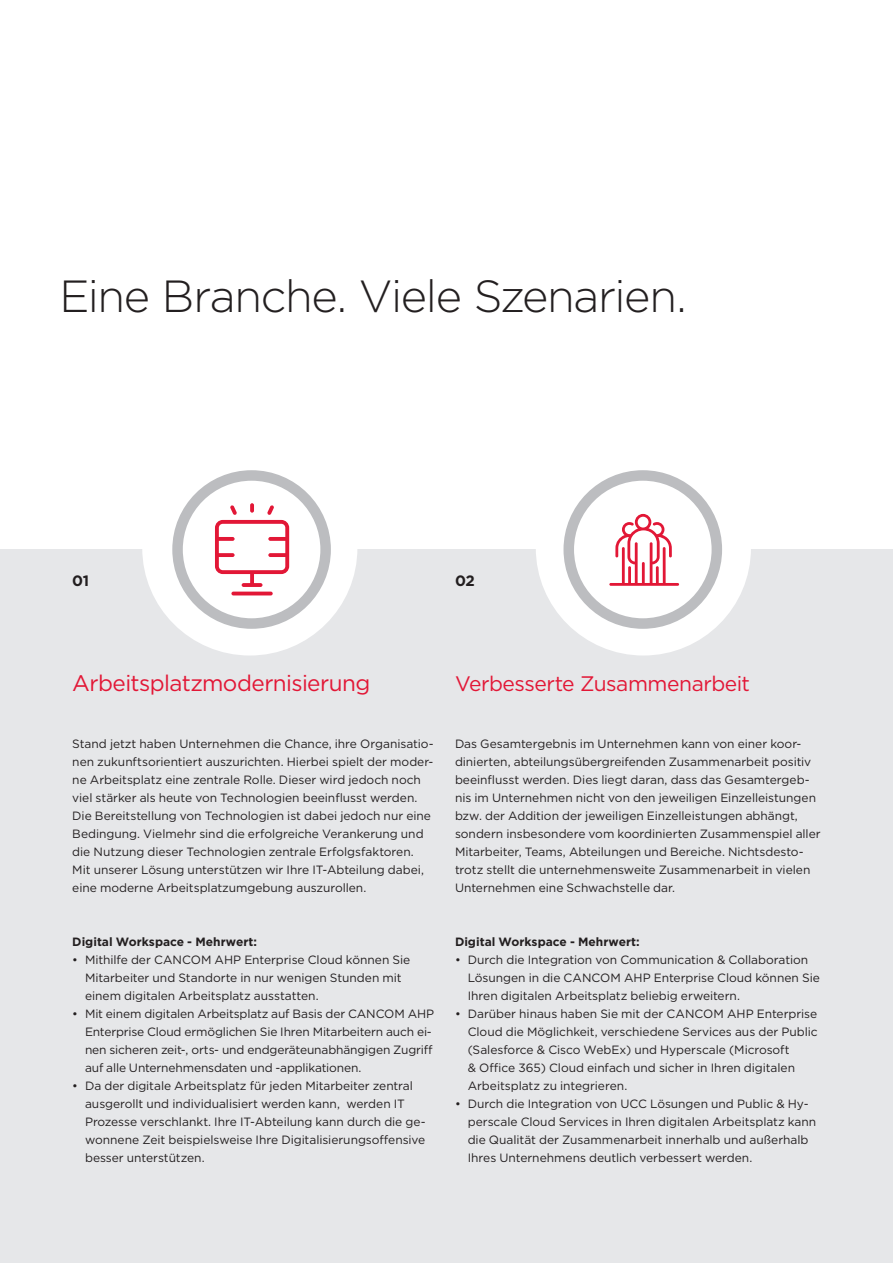
<style>
.page{position:relative;width:893px;height:1263px;background:#fff}
.page>*{position:absolute;margin:0;border:0;box-sizing:border-box;transform-origin:0 0}
.Headline_30pt{font:300 45px "Gotham";letter-spacing:-.03em;color:#231f20}
.Zitat_15pt{font:22.5px "Gotham";letter-spacing:-.025em;color:#e21736}
.Zitat_15pt-2{font:21px "Gotham";letter-spacing:-.02em;color:#e21736}
.t1{font:700 15px "Gotham";color:#231f20}
.Fliesstext_8pt{font:12px/18px "Gotham";letter-spacing:-.005em;color:#231f20}
.Fliesstext_ohneAbsat{font:700 12px "Gotham";color:#231f20}
</style>
<div class="page">
<div style="left:0;top:550px;width:893px;height:713px;background:#e6e7e9"></div>
<div style="left:142px;top:440px;width:215px;height:215px;background:#fff;border-radius:50%"></div>
<div style="left:536px;top:440px;width:215px;height:215px;background:#fff;border-radius:50%"></div>
<svg style="left:178px;top:475px;width:148px;height:148px"></svg>
<div style="left:172px;top:470px;width:159px;height:159px;border:10px solid #bcbdc0;border-radius:50%"></div>
<div style="left:563px;top:470px;width:159px;height:159px;border:10px solid #bcbdc0;border-radius:50%"></div>
<svg style="left:609px;top:514px;width:70px;height:72px"></svg>
<svg style="left:215px;top:503px;width:74px;height:92px"></svg>
<p class="Headline_30pt" style="left:60px;top:268px;width:629px">Eine Branche. Viele Szenarien.</p>
<p class="t1" style="left:72px;top:571px;width:18px">01</p>
<p class="t1" style="left:455px;top:571px;width:21px">02</p>
<p class="Zitat_15pt" style="left:72px;top:669px;width:300px">Arbeitsplatzmodernisierung</p>
<p class="Fliesstext_8pt" style="left:72px;top:734px;width:363px">Stand jetzt haben Unternehmen die Chance, ihre Organisatio&shy;nen zukunftsorientiert auszurichten. Hierbei spielt der moder&shy;ne Arbeitsplatz eine zentrale Rolle. Dieser wird jedoch noch viel stärker als heute von Technologien beeinflusst werden.<br>Die Bereitstellung von Technologien ist dabei jedoch nur eine Bedingung. Vielmehr sind die erfolgreiche Verankerung und die Nutzung dieser Technologien zentrale Erfolgsfaktoren.<br>Mit unserer Lösung unterstützen wir Ihre IT-Abteilung dabei, eine moderne Arbeitsplatzumgebung auszurollen.</p>
<p class="Fliesstext_ohneAbsat" style="left:72px;top:934px;width:186px">Digital Workspace - Mehrwert:</p>
<p class="Fliesstext_8pt" style="left:85px;top:950px;width:327px;text-indent:-13px">• Mithilfe der CANCOM AHP Enterprise Cloud können Sie<br>Mitarbeiter und Standorte in nur wenigen Stunden mit einem digitalen Arbeitsplatz ausstatten.</p>
<p class="Fliesstext_8pt" style="left:85px;top:1004px;width:351px;text-indent:-13px">• Mit einem digitalen Arbeitsplatz auf Basis der CANCOM AHP Enterprise Cloud ermöglichen Sie Ihren Mitarbeitern auch ei&shy;nen sicheren zeit-, orts- und endgeräteunabhängigen Zugriff auf alle Unternehmensdaten und -applikationen.</p>
<p class="Fliesstext_8pt" style="left:85px;top:1076px;width:342px;text-indent:-13px">• Da der digitale Arbeitsplatz für jeden Mitarbeiter zentral ausgerollt und individualisiert werden kann, werden IT Prozesse verschlankt. Ihre IT-Abteilung kann durch die ge&shy;wonnene Zeit beispielsweise Ihre Digitalisierungsoffensive besser unterstützen.</p>
<p class="Zitat_15pt-2" style="left:455px;top:670px;width:297px">Verbesserte Zusammenarbeit</p>
<p class="Fliesstext_8pt" style="left:455px;top:734px;width:367px">Das Gesamtergebnis im Unternehmen kann von einer koor&shy;dinierten, abteilungsübergreifenden Zusammenarbeit positiv beeinflusst werden. Dies liegt daran, dass das Gesamtergeb&shy;nis im Unternehmen nicht von den jeweiligen Einzelleistungen bzw. der Addition der jeweiligen Einzelleistungen abhängt, sondern insbesondere vom koordinierten Zusammenspiel aller Mitarbeiter, Teams, Abteilungen und Bereiche. Nichtsdesto&shy;trotz stellt die unternehmensweite Zusammenarbeit in vielen Unternehmen eine Schwachstelle dar.</p>
<p class="Fliesstext_ohneAbsat" style="left:455px;top:934px;width:186px">Digital Workspace - Mehrwert:</p>
<p class="Fliesstext_8pt" style="left:468px;top:950px;width:354px;text-indent:-13px">• Durch die Integration von Communication &amp; Collaboration<br>Lösungen in die CANCOM AHP Enterprise Cloud können Sie<br>Ihren digitalen Arbeitsplatz beliebig erweitern.</p>
<p class="Fliesstext_8pt" style="left:468px;top:1004px;width:351px;text-indent:-13px">• Darüber hinaus haben Sie mit der CANCOM AHP Enterprise Cloud die Möglichkeit, verschiedene Services aus der Public (Salesforce &amp; Cisco WebEx) und Hyperscale (Microsoft<br>&amp; Office 365) Cloud einfach und sicher in Ihren digitalen Arbeitsplatz zu integrieren.</p>
<p class="Fliesstext_8pt" style="left:468px;top:1094px;width:350px;text-indent:-13px">• Durch die Integration von UCC Lösungen und Public &amp; Hy&shy;perscale Cloud Services in Ihren digitalen Arbeitsplatz kann die Qualität der Zusammenarbeit innerhalb und außerhalb Ihres Unternehmens deutlich verbessert werden.</p>
</div>
